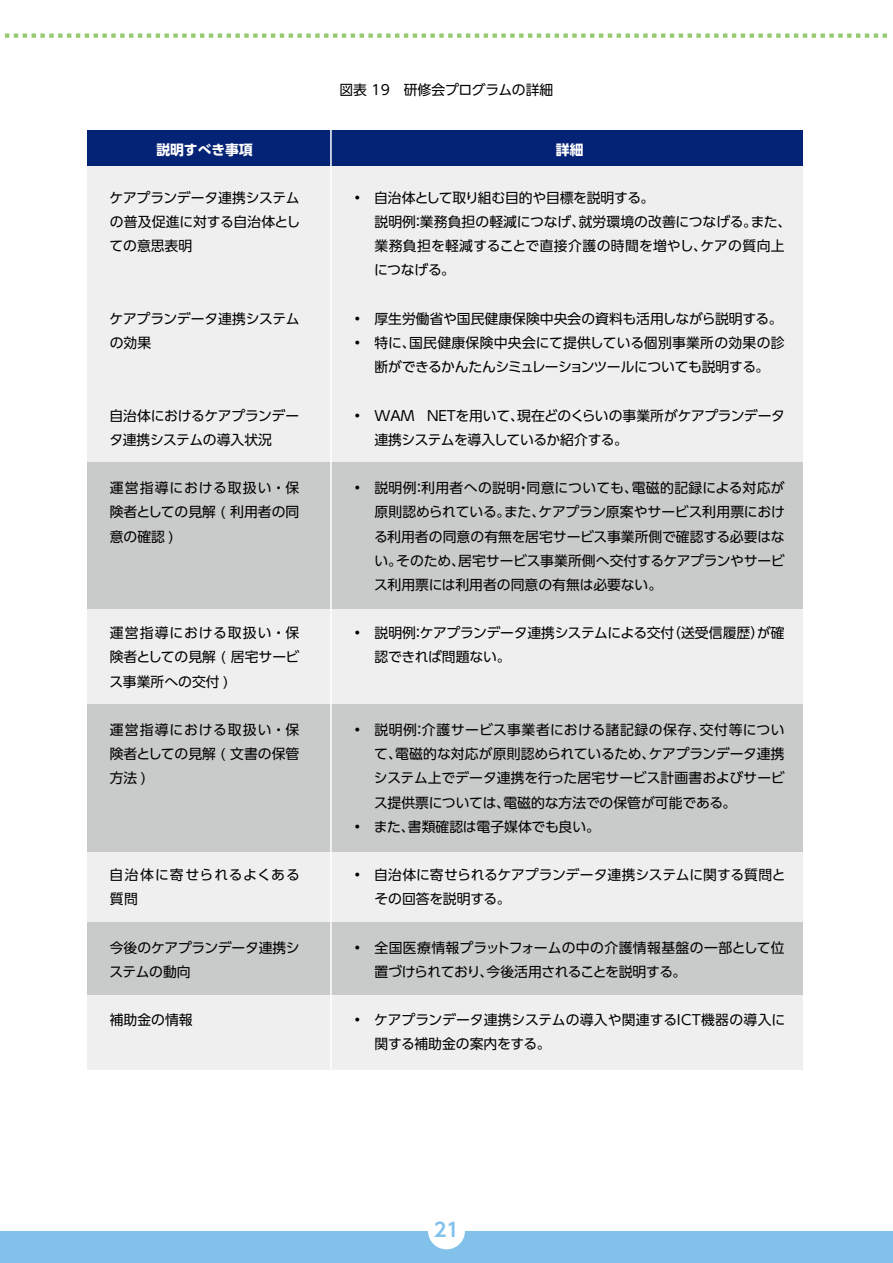
<style>
.page{position:relative;width:893px;height:1263px;background:#fff}
.page>*{position:absolute;margin:0;border:0;box-sizing:border-box;transform-origin:0 0}
.t1{font:700 19.2px "UD Shin Go Pro De";color:#82c1ea}
.t2{font:13.8px/24.2px "UD Shin Go Pro";color:#000;text-align:justify}
.t3{font:13.8px/24.2px "UD Shin Go Pro";letter-spacing:-.02em;color:#000}
.t4{font:13.8px/24.2px "UD Shin Go Pro";letter-spacing:-.025em;color:#000}
.t5{font:13.8px/24.2px "UD Shin Go Pro";letter-spacing:.065em;color:#000}
.t6{font:700 13.8px "UD Shin Go Pro";letter-spacing:-.005em;color:#fff}
</style>
<div class="page">
<div style="left:0;top:1231px;width:893px;height:32px;background:#82c1ea"></div>
<div style="left:428px;top:1212px;width:37px;height:37px;background:#fff;border-radius:50%"></div>
<div style="left:87px;top:130px;width:716px;height:38px;background:#052376"></div>
<div style="left:87px;top:166px;width:716px;height:904px;background:#efefef"></div>
<div style="left:87px;top:704px;width:716px;height:147px;background:#c9caca"></div>
<div style="left:87px;top:922px;width:716px;height:72px;background:#c9caca"></div>
<div style="left:87px;top:462px;width:716px;height:147px;background:#c9caca"></div>
<svg style="left:4px;top:33px;width:883px;height:5px"></svg>
<hr style="left:330px;top:127px;width:2px;height:952px;background:#fff">
<p class="t6" style="left:156px;top:138px;width:98px">説明すべき事項</p>
<p class="t2" style="left:110px;top:185px;width:192px">ケアプランデータ連携システムの普及促進に対する自治体としての意思表明</p>
<p class="t2" style="left:110px;top:306px;width:192px">ケアプランデータ連携システムの効果</p>
<p class="t3" style="left:109px;top:403px;width:191px">自治体におけるケアプランデータ連携システムの導入状況</p>
<p class="t2" style="left:110px;top:475px;width:191px">運営指導における取扱い・保険者としての見解 ( 利用者の同意の確認 )</p>
<p class="t2" style="left:109px;top:620px;width:191px">運営指導における取扱い・保険者としての見解 ( 居宅サービス事業所への交付 )</p>
<p class="t2" style="left:110px;top:717px;width:191px">運営指導における取扱い・保険者としての見解 ( 文書の保管方法 )</p>
<p class="t5" style="left:110px;top:862px;width:192px">自治体に寄せられるよくある質問</p>
<p class="t3" style="left:109px;top:935px;width:192px">今後のケアプランデータ連携システムの動向</p>
<p class="t2" style="left:110px;top:1007px;width:84px">補助金の情報</p>
<p class="t2" style="left:339px;top:78px;width:216px">図表 19　研修会プログラムの詳細</p>
<p class="t6" style="left:556px;top:138px;width:29px">詳細</p>
<p class="t2" style="left:374px;top:185px;width:419px;text-align:left;text-indent:-19px">• 自治体として取り組む目的や目標を説明する。<br>説明例：業務負担の軽減につなげ、就労環境の改善につなげる。また、業務負担を軽減することで直接介護の時間を増やし、ケアの質向上につなげる。</p>
<p class="t2" style="left:355px;top:306px;width:430px">• 厚生労働省や国民健康保険中央会の資料も活用しながら説明する。</p>
<p class="t2" style="left:355px;top:330px;width:432px;text-align:center">• 特に、国民健康保険中央会にて提供している個別事業所の効果の診断ができるかんたんシミュレーションツールについても説明する。</p>
<p class="t4" style="left:374px;top:403px;width:412px;text-indent:-20px">• WAM NETを用いて、現在どのくらいの事業所がケアプランデータ連携システムを導入しているか紹介する。</p>
<p class="t2" style="left:374px;top:475px;width:412px;text-indent:-19px">• 説明例：利用者への説明・同意についても、電磁的記録による対応が原則認められている。また、ケアプラン原案やサービス利用票における利用者の同意の有無を居宅サービス事業所側で確認する必要はない。そのため、居宅サービス事業所側へ交付するケアプランやサービス利用票には利用者の同意の有無は必要ない。</p>
<p class="t3" style="left:374px;top:620px;width:412px;text-indent:-20px">• 説明例：ケアプランデータ連携システムによる交付（送受信履歴）が確認できれば問題ない。</p>
<p class="t2" style="left:374px;top:717px;width:412px;text-indent:-19px">• 説明例：介護サービス事業者における諸記録の保存、交付等について、電磁的な対応が原則認められているため、ケアプランデータ連携システム上でデータ連携を行った居宅サービス計画書およびサービス提供票については、電磁的な方法での保管が可能である。</p>
<p class="t2" style="left:355px;top:814px;width:247px">• また、書類確認は電子媒体でも良い。</p>
<p class="t2" style="left:374px;top:862px;width:413px;text-indent:-20px">• 自治体に寄せられるケアプランデータ連携システムに関する質問とその回答を説明する。</p>
<p class="t2" style="left:374px;top:935px;width:412px;text-indent:-20px">• 全国医療情報プラットフォームの中の介護情報基盤の一部として位置づけられており、今後活用されることを説明する。</p>
<p class="t2" style="left:374px;top:1007px;width:412px;text-indent:-20px">• ケアプランデータ連携システムの導入や関連するICT機器の導入に関する補助金の案内をする。</p>
<h1 class="t1" style="left:434px;top:1214px;width:27px">21</h1>
</div>
